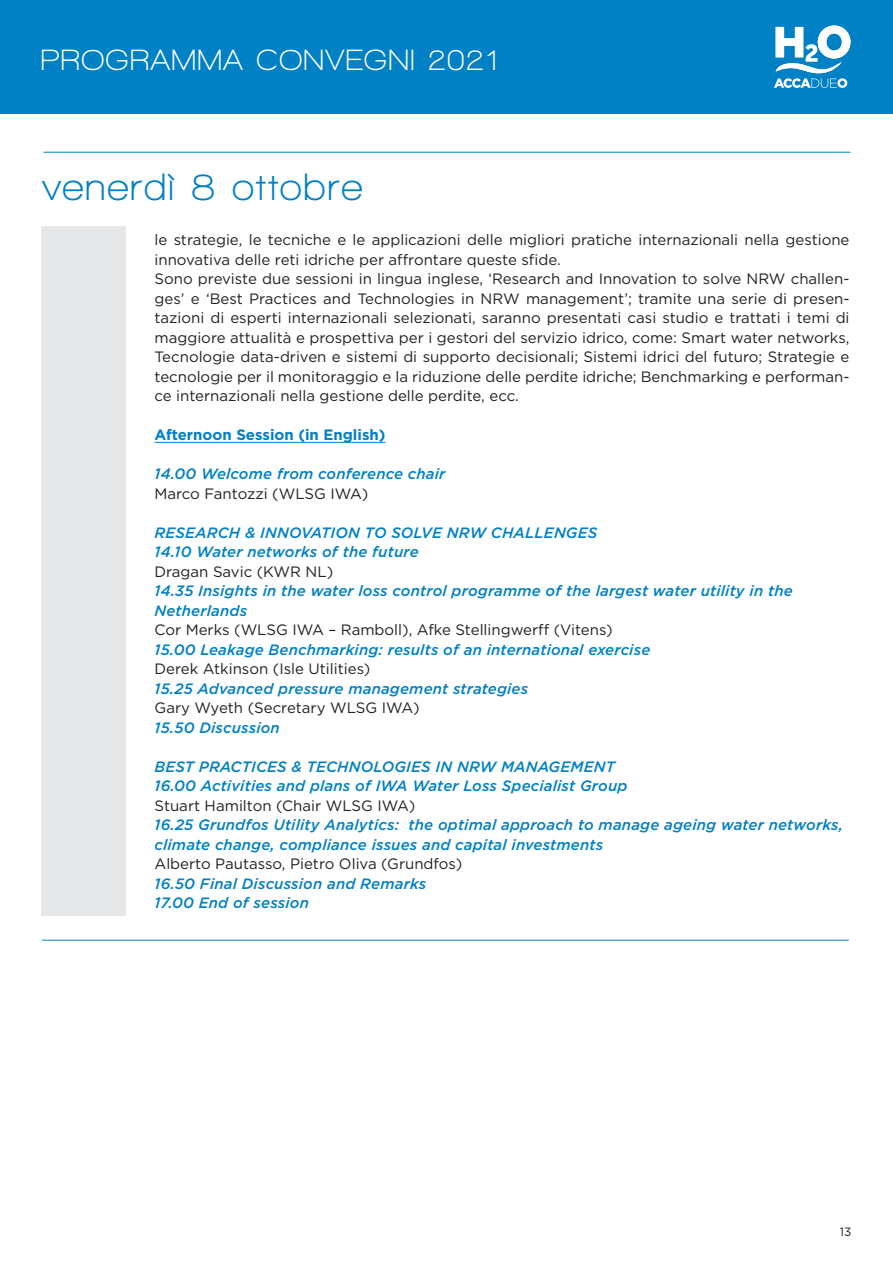
<style>
.page{position:relative;width:893px;height:1263px;background:#fff}
.page>*{position:absolute;margin:0;border:0;box-sizing:border-box;transform-origin:0 0}
.t1{font:700 39px "Walkway";letter-spacing:.05em;color:#0080c5}
.t2{font:700 30px "Walkway";letter-spacing:.05em;color:#fff}
.t3{font:15px/19.5px "Gotham";color:#231f20}
.t4{font:italic 500 15px/19.5px "Gotham";letter-spacing:.01em;color:#0080c5}
.t5{font:700 15px "Gotham";color:#0080c5}
.t6{font:12px "Gotham";color:#231f20}
</style>
<div class="page">
<hr style="left:154px;top:442px;width:232px;height:1px;background:#0080c5">
<hr style="left:43px;top:152px;width:807px;height:1px;background:#0080c5">
<div style="left:42px;top:227px;width:84px;height:689px;background:#e6e7e9"></div>
<div style="left:0;top:0;width:892px;height:113px;background:#0080c5"></div>
<svg style="left:774px;top:26px;width:76px;height:62px"></svg>
<hr style="left:42px;top:940px;width:807px;height:1px;background:#0080c5">
<h2 class="t2" style="left:41px;top:44px;width:458px">PROGRAMMA CONVEGNI 2021</h2>
<h1 class="t1" style="left:43px;top:166px;width:321px">venerdì 8 ottobre</h1>
<p class="t3" style="left:154px;top:230px;width:697px">le strategie, le tecniche e le applicazioni delle migliori pratiche internazionali nella gestione innovativa delle reti idriche per affrontare queste sfide.<br>Sono previste due sessioni in lingua inglese, ‘Research and Innovation to solve NRW challen&shy;ges’ e ‘Best Practices and Technologies in NRW management’; tramite una serie di presen&shy;tazioni di esperti internazionali selezionati, saranno presentati casi studio e trattati i temi di maggiore attualità e prospettiva per i gestori del servizio idrico, come: Smart water networks, Tecnologie data-driven e sistemi di supporto decisionali; Sistemi idrici del futuro; Strategie e tecnologie per il monitoraggio e la riduzione delle perdite idriche; Benchmarking e performan&shy;ce internazionali nella gestione delle perdite, ecc.</p>
<p class="t5" style="left:154px;top:426px;width:233px">Afternoon Session (in English)</p>
<p class="t4" style="left:154px;top:464px;width:292px">14.00 Welcome from conference chair</p>
<p class="t3" style="left:154px;top:483px;width:215px">Marco Fantozzi (WLSG IWA)</p>
<p class="t4" style="left:154px;top:523px;width:444px">RESEARCH &amp; INNOVATION TO SOLVE NRW CHALLENGES<br>14.10 Water networks of the future</p>
<p class="t3" style="left:154px;top:561px;width:180px">Dragan Savic (KWR NL)</p>
<p class="t4" style="left:154px;top:581px;width:640px">14.35 Insights in the water loss control programme of the largest water utility in the<br>Netherlands</p>
<p class="t3" style="left:154px;top:620px;width:460px">Cor Merks (WLSG IWA – Ramboll), Afke Stellingwerff (Vitens)</p>
<p class="t4" style="left:154px;top:640px;width:497px">15.00 Leakage Benchmarking: results of an international exercise</p>
<p class="t3" style="left:154px;top:659px;width:217px">Derek Atkinson (Isle Utilities)</p>
<p class="t4" style="left:154px;top:679px;width:375px">15.25 Advanced pressure management strategies</p>
<p class="t3" style="left:154px;top:698px;width:267px">Gary Wyeth (Secretary WLSG IWA)</p>
<p class="t4" style="left:154px;top:718px;width:127px">15.50 Discussion</p>
<p class="t4" style="left:154px;top:757px;width:474px">BEST PRACTICES &amp; TECHNOLOGIES IN NRW MANAGEMENT<br>16.00 Activities and plans of IWA Water Loss Specialist Group</p>
<p class="t3" style="left:154px;top:795px;width:262px">Stuart Hamilton (Chair WLSG IWA)</p>
<p class="t4" style="left:154px;top:815px;width:690px">16.25 Grundfos Utility Analytics: the optimal approach to manage ageing water networks, climate change, compliance issues and capital investments</p>
<p class="t3" style="left:154px;top:854px;width:309px">Alberto Pautasso, Pietro Oliva (Grundfos)</p>
<p class="t4" style="left:154px;top:874px;width:273px">16.50 Final Discussion and Remarks<br>17.00 End of session</p>
<p class="t6" style="left:840px;top:1225px;width:13px">13</p>
</div>
